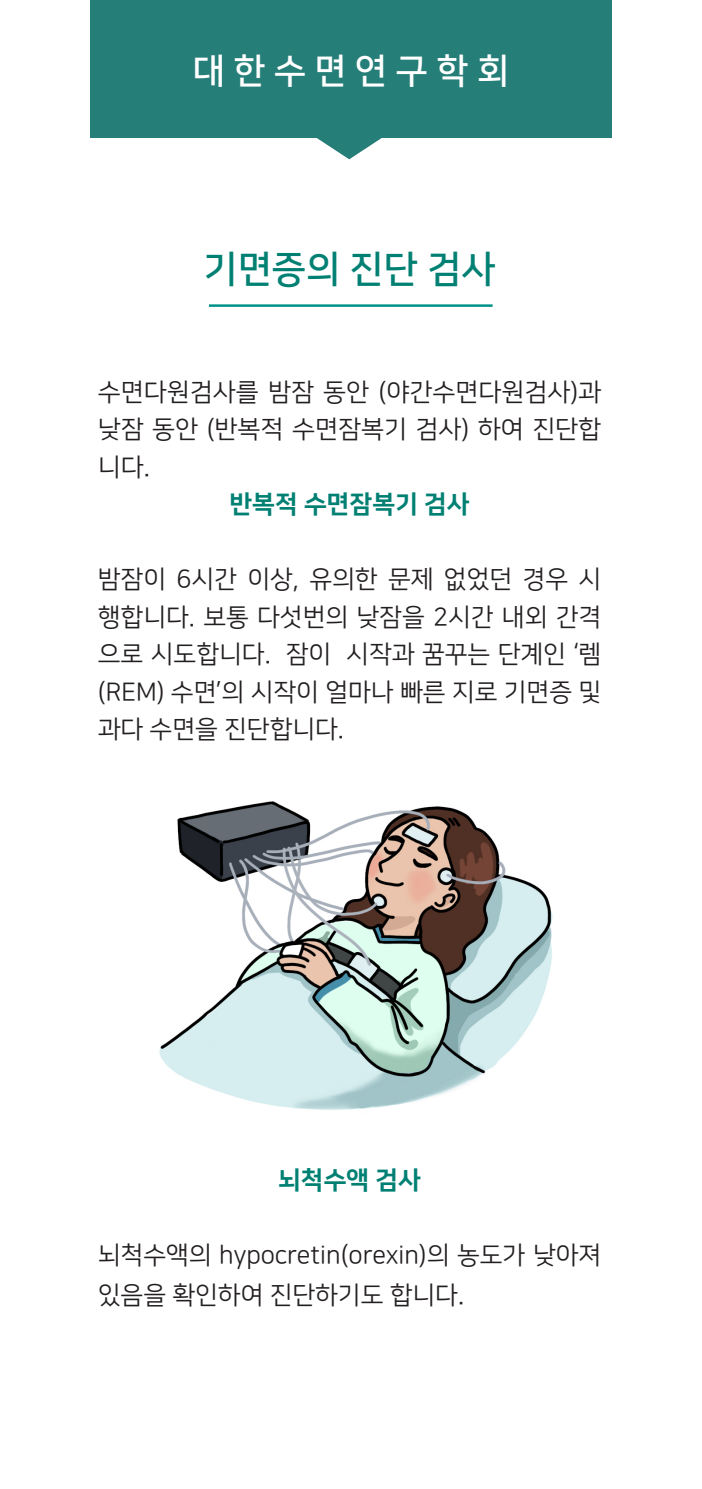
<style>
.page{position:relative;width:702px;height:1489px;background:#fff}
.page>*{position:absolute;margin:0;border:0;box-sizing:border-box;transform-origin:0 0}
.t1{font:37.5px "Nanum Square B";color:#008073}
.t2{font:35px "Nanum Square B";color:#fff}
.t3{font:25px/37.5px "Nanum Square R";color:#231f20;text-align:justify}
.t4{font:25px "Nanum Square EB";color:#008073}
</style>
<div class="page">
<img style="left:159px;top:801px;width:394px;height:309px">
<hr style="left:209px;top:304px;width:283px;height:3px;background:#009188">
<div style="left:91px;top:0;width:521px;height:138px;background:#267e78"></div>
<svg style="left:317px;top:138px;width:65px;height:21px"></svg>
<p class="t2" style="left:193px;top:53px;width:318px">대 한 수 면 연 구 학 회</p>
<p class="t1" style="left:203px;top:249px;width:293px">기면증의 진단 검사</p>
<p class="t3" style="left:98px;top:373px;width:505px">수면다원검사를 밤잠 동안 (야간수면다원검사)과 낮잠 동안 (반복적 수면잠복기 검사) 하여 진단합 니다.</p>
<p class="t4" style="left:229px;top:490px;width:241px">반복적 수면잠복기 검사</p>
<p class="t3" style="left:98px;top:561px;width:505px">밤잠이 6시간 이상, 유의한 문제 없었던 경우 시 행합니다. 보통 다섯번의 낮잠을 2시간 내외 간격 으로 시도합니다. 잠이 시작과 꿈꾸는 단계인 ‘렘 (REM) 수면’의 시작이 얼마나 빠른 지로 기면증 및 과다 수면을 진단합니다.</p>
<p class="t4" style="left:278px;top:1165px;width:144px">뇌척수액 검사</p>
<p class="t3" style="left:98px;top:1235px;width:505px;line-height:40px">뇌척수액의 hypocretin(orexin)의 농도가 낮아져 있음을 확인하여 진단하기도 합니다.</p>
</div>
